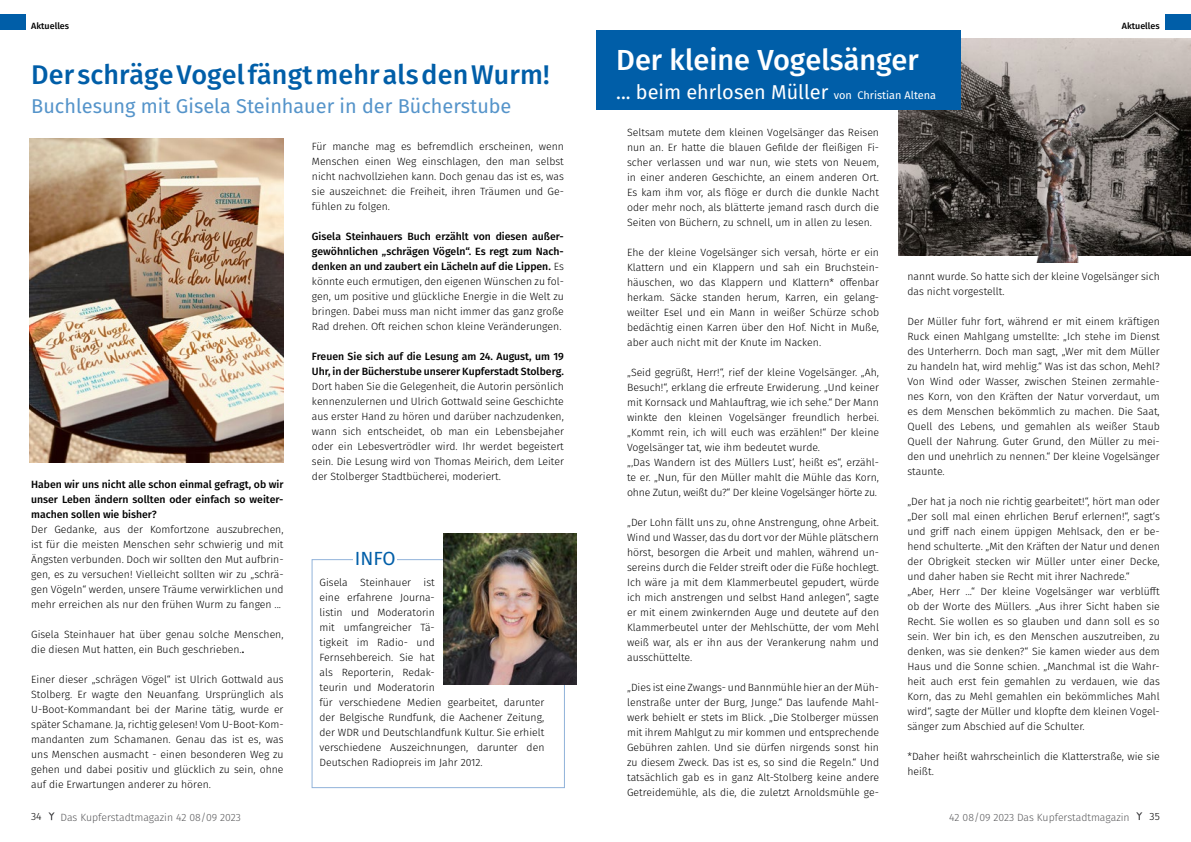
<style>
.page{position:relative;width:1191px;height:842px;background:#fff}
.page>*{position:absolute;margin:0;border:0;box-sizing:border-box;transform-origin:0 0}
.t1{font:500 29px "Fira Sans";color:#fff}
.t2{font:500 27px "Fira Sans";letter-spacing:.005em;color:#005ea8}
.t3{font:20px "Fira Sans";color:#5594ca}
.t4{font:20px "Fira Sans";color:#fff}
.t5{font:19px "Fira Sans";color:#005ea8}
.t6{font:300 10.5px/15px "Fira Sans";color:#000;text-align:justify}
.t7{font:500 10.5px/15px "Fira Sans";color:#000;text-align:justify}
.t8{font:300 10.5px "Fira Sans";color:#58585a}
.t9{font:500 9px "Fira Sans";color:#000}
.s1{font-weight:500}
.s2{font-size:11px}
</style>
<div class="page">
<img style="left:899px;top:38px;width:292px;height:218px">
<div style="left:596px;top:30px;width:365px;height:80px;background:#005ea8"></div>
<img style="left:30px;top:139px;width:253px;height:323px">
<div style="left:311px;top:559px;width:254px;height:229px;border:1px solid #91b3da"></div>
<div style="left:353px;top:548px;width:43px;height:19px;background:#fff"></div>
<img style="left:443px;top:534px;width:133px;height:151px">
<div style="left:1029px;top:99px;width:61px;height:170px;background:#fff"></div>
<img style="left:1026px;top:100px;width:63px;height:163px">
<div style="left:0;top:14px;width:26px;height:16px;background:#005ea8"></div>
<div style="left:1165px;top:14px;width:26px;height:15px;background:#005ea8"></div>
<svg style="left:1136px;top:812px;width:6px;height:8px"></svg>
<svg style="left:48px;top:812px;width:7px;height:8px"></svg>
<p class="t9" style="left:31px;top:19px;width:39px">Aktuelles</p>
<p class="t9" style="left:1121px;top:19px;width:39px">Aktuelles</p>
<h2 class="t2" style="left:31px;top:53px;width:520px">Der schräge Vogel fängt mehr als den Wurm!</h2>
<h3 class="t3" style="left:31px;top:91px;width:482px">Buchlesung mit Gisela Steinhauer in der Bücherstube</h3>
<p class="t7" style="left:31px;top:476px;width:254px">Haben wir uns nicht alle schon einmal gefragt, ob wir unser Leben ändern sollten oder einfach so weiter&shy;machen sollen wie bisher?</p>
<p class="t6" style="left:31px;top:521px;width:254px">Der Gedanke, aus der Komfortzone auszubrechen, ist für die meisten Menschen sehr schwierig und mit Ängsten verbunden. Doch wir sollten den Mut aufbrin&shy;gen, es zu versuchen! Vielleicht sollten wir zu „schrä&shy;gen Vögeln“ werden, unsere Träume verwirklichen und mehr erreichen als nur den frühen Wurm zu fangen ...</p>
<p class="t6" style="left:31px;top:626px;width:254px">Gisela Steinhauer hat über genau solche Menschen, die diesen Mut hatten, ein Buch geschrieben.<span class="s1">.</span></p>
<p class="t6" style="left:31px;top:671px;width:254px">Einer dieser „schrägen Vögel“ ist Ulrich Gottwald aus Stolberg. Er wagte den Neuanfang. Ursprünglich als U-Boot-Kommandant bei der Marine tätig, wurde er später Schamane. Ja, richtig gelesen! Vom U-Boot-Kom&shy;mandanten zum Schamanen. Genau das ist es, was uns Menschen ausmacht - einen besonderen Weg zu gehen und dabei positiv und glücklich zu sein, ohne auf die Erwartungen anderer zu hören.</p>
<p class="t6" style="left:312px;top:138px;width:253px">Für manche mag es befremdlich erscheinen, wenn Menschen einen Weg einschlagen, den man selbst nicht nachvollziehen kann. Doch genau das ist es, was sie auszeichnet: die Freiheit, ihren Träumen und Ge&shy;fühlen zu folgen.</p>
<p class="t6" style="left:312px;top:228px;width:253px"><span class="s1">Gisela Steinhauers Buch erzählt von diesen außer&shy;gewöhnlichen „schrägen Vögeln“. Es regt zum Nach&shy;denken an und zaubert ein Lächeln auf die Lippen.</span> Es könnte euch ermutigen, den eigenen Wünschen zu fol&shy;gen, um positive und glückliche Energie in die Welt zu bringen. Dabei muss man nicht immer das ganz große Rad drehen. Oft reichen schon kleine Veränderungen.</p>
<p class="t7" style="left:312px;top:348px;width:253px">Freuen Sie sich auf die Lesung am 24. August, um 19<br>Uhr, in der Bücherstube unserer Kupferstadt Stolberg.</p>
<p class="t6" style="left:312px;top:378px;width:253px">Dort haben Sie die Gelegenheit, die Autorin persönlich kennenzulernen und Ulrich Gottwald seine Geschichte aus erster Hand zu hören und darüber nachzudenken, wann sich entscheidet, ob man ein Lebensbejaher oder ein Lebesvertrödler wird. Ihr werdet begeistert sein. Die Lesung wird von Thomas Meirich, dem Leiter der Stolberger Stadtbücherei, moderiert.</p>
<h3 class="t5" style="left:355px;top:544px;width:42px">INFO</h3>
<p class="t6" style="left:319px;top:575px;width:226px;text-align:left">Gisela Steinhauer ist<br>eine erfahrene Journa-<br>listin und Moderatorin<br>mit umfangreicher Tä-<br>tigkeit im Radio- und<br>Fernsehbereich. Sie hat<br>als Reporterin, Redak-<br>teurin und Moderatorin<br>für verschiedene Medien gearbeitet, darunter der Belgische Rundfunk, die Aachener Zeitung, der WDR und Deutschlandfunk Kultur. Sie erhielt verschiedene Auszeichnungen, darunter den<br>Deutschen Radiopreis im Jahr 2012.</p>
<h1 class="t1" style="left:616px;top:37px;width:304px">Der kleine Vogelsänger</h1>
<h3 class="t4" style="left:616px;top:77px;width:321px">... beim ehrlosen Müller <span class="s2">von Christian Altena</span></h3>
<p class="t6" style="left:627px;top:125px;width:253px">Seltsam mutete dem kleinen Vogelsänger das Reisen nun an. Er hatte die blauen Gefilde der fleißigen Fi&shy;scher verlassen und war nun, wie stets von Neuem, in einer anderen Geschichte, an einem anderen Ort.<br>Es kam ihm vor, als flöge er durch die dunkle Nacht oder mehr noch, als blätterte jemand rasch durch die Seiten von Büchern, zu schnell, um in allen zu lesen.</p>
<p class="t6" style="left:627px;top:245px;width:253px">Ehe der kleine Vogelsänger sich versah, hörte er ein Klattern und ein Klappern und sah ein Bruchstein&shy;häuschen, wo das Klappern und Klattern* offenbar herkam. Säcke standen herum, Karren, ein gelang&shy;weilter Esel und ein Mann in weißer Schürze schob bedächtig einen Karren über den Hof. Nicht in Muße, aber auch nicht mit der Knute im Nacken.</p>
<p class="t6" style="left:627px;top:365px;width:253px;text-align:left">„Seid gegrüßt, Herr!“, rief der kleine Vogelsänger. „Ah, Besuch!“, erklang die erfreute Erwiderung. „Und keiner mit Kornsack und Mahlauftrag, wie ich sehe.“ Der Mann winkte den kleinen Vogelsänger freundlich herbei. „Kommt rein, ich will euch was erzählen!“ Der kleine Vogelsänger tat, wie ihm bedeutet wurde.<br>„‚Das Wandern ist des Müllers Lust‘, heißt es“, erzähl&shy;te er. „Nun, für den Müller mahlt die Mühle das Korn, ohne Zutun, weißt du?“ Der kleine Vogelsänger hörte zu.</p>
<p class="t6" style="left:627px;top:515px;width:253px">„Der Lohn fällt uns zu, ohne Anstrengung, ohne Arbeit.<br>Wind und Wasser, das du dort vor der Mühle plätschern hörst, besorgen die Arbeit und mahlen, während un&shy;sereins durch die Felder streift oder die Füße hochlegt.<br>Ich wäre ja mit dem Klammerbeutel gepudert, würde ich mich anstrengen und selbst Hand anlegen“, sagte er mit einem zwinkernden Auge und deutete auf den Klammerbeutel unter der Mehlschütte, der vom Mehl weiß war, als er ihn aus der Verankerung nahm und ausschüttelte.</p>
<p class="t6" style="left:627px;top:680px;width:253px">„Dies ist eine Zwangs- und Bannmühle hier an der Müh&shy;lenstraße unter der Burg, Junge.“ Das laufende Mahl&shy;werk behielt er stets im Blick. „Die Stolberger müssen mit ihrem Mahlgut zu mir kommen und entsprechende Gebühren zahlen. Und sie dürfen nirgends sonst hin zu diesem Zweck. Das ist es, so sind die Regeln.“ Und tatsächlich gab es in ganz Alt-Stolberg keine andere Getreidemühle, als die, die zuletzt Arnoldsmühle ge-</p>
<p class="t6" style="left:907px;top:269px;width:254px">nannt wurde. So hatte sich der kleine Vogelsänger sich das nicht vorgestellt.</p>
<p class="t6" style="left:907px;top:314px;width:254px">Der Müller fuhr fort, während er mit einem kräftigen Ruck einen Mahlgang umstellte: „Ich stehe im Dienst des Unterherrn. Doch man sagt, „Wer mit dem Müller zu handeln hat, wird mehlig.“ Was ist das schon, Mehl?<br>Von Wind oder Wasser, zwischen Steinen zermahle&shy;nes Korn, von den Kräften der Natur vorverdaut, um es dem Menschen bekömmlich zu machen. Die Saat, Quell des Lebens, und gemahlen als weißer Staub Quell der Nahrung. Guter Grund, den Müller zu mei&shy;den und unehrlich zu nennen.“ Der kleine Vogelsänger staunte.</p>
<p class="t6" style="left:907px;top:494px;width:254px;text-align:left">„Der hat ja noch nie richtig gearbeitet!“, hört man oder „Der soll mal einen ehrlichen Beruf erlernen!“, sagt‘s und griff nach einem üppigen Mehlsack, den er be&shy;hend schulterte. „Mit den Kräften der Natur und denen der Obrigkeit stecken wir Müller unter einer Decke, und daher haben sie Recht mit ihrer Nachrede.“<br>„Aber, Herr ...“ Der kleine Vogelsänger war verblüfft ob der Worte des Müllers. „Aus ihrer Sicht haben sie Recht. Sie wollen es so glauben und dann soll es so sein. Wer bin ich, es den Menschen auszutreiben, zu denken, was sie denken?“ Sie kamen wieder aus dem Haus und die Sonne schien. „Manchmal ist die Wahr&shy;heit auch erst fein gemahlen zu verdauen, wie das Korn, das zu Mehl gemahlen ein bekömmliches Mahl wird“, sagte der Müller und klopfte dem kleinen Vogel&shy;sänger zum Abschied auf die Schulter.</p>
<p class="t6" style="left:907px;top:749px;width:254px">*Daher heißt wahrscheinlich die Klatterstraße, wie sie heißt.</p>
<p class="t6" style="left:31px;top:809px;width:12px">34</p>
<p class="t8" style="left:60px;top:809px;width:182px">Das Kupferstadtmagazin 42 08/09 2023</p>
<p class="t8" style="left:949px;top:810px;width:182px">42 08/09 2023 Das Kupferstadtmagazin</p>
<p class="t6" style="left:1149px;top:809px;width:12px">35</p>
</div>
